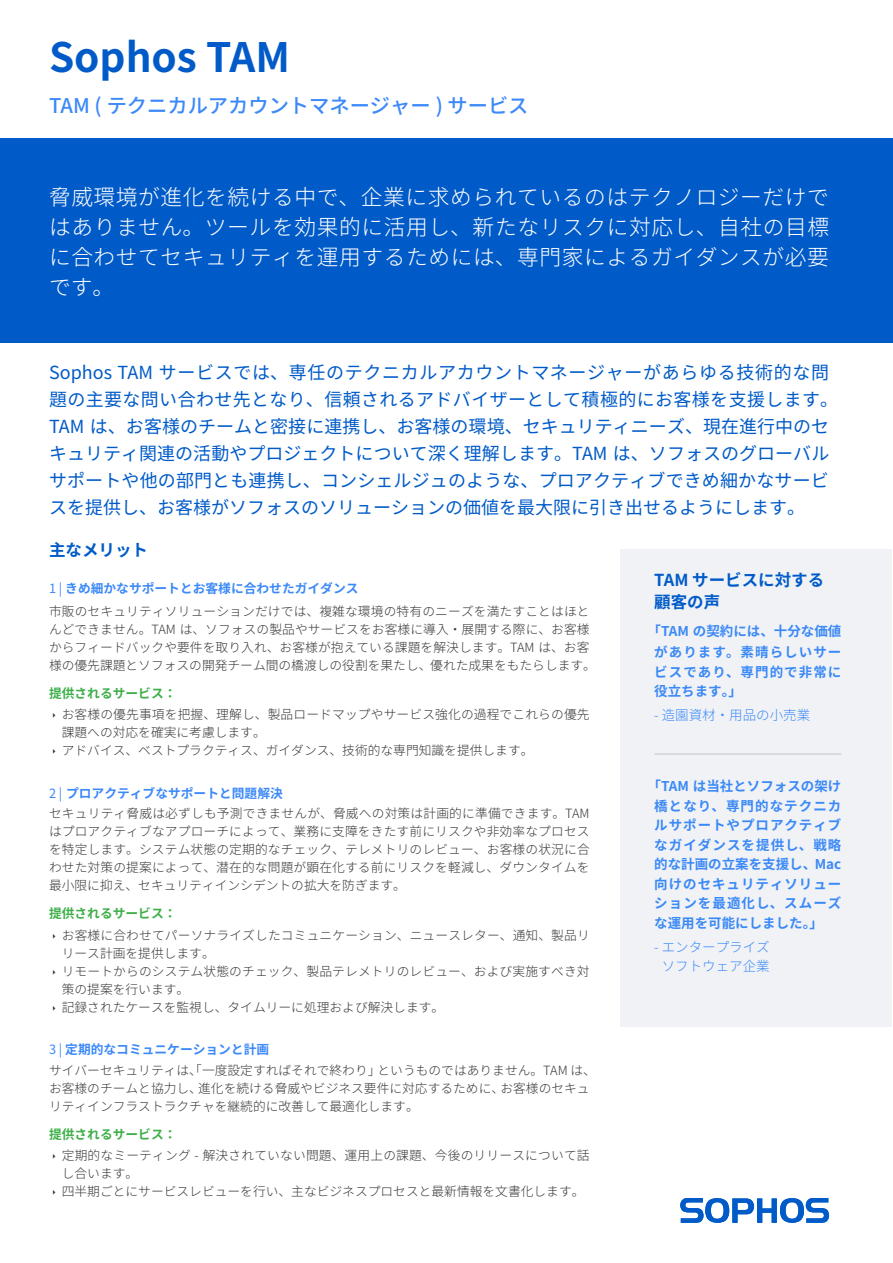
<style>
.page{position:relative;width:893px;height:1263px;background:#fff}
.page>*{position:absolute;margin:0;border:0;box-sizing:border-box;transform-origin:0 0}
.t1{font:700 40.5px "Noto Sans CJ Kjp";color:#005bc8}
.Intro_copy{font:300 21.75px/30px "Noto Sans CJ Kjp";letter-spacing:.025em;color:#fff;text-align:justify}
.t2{font:500 20.25px "Noto Sans CJ Kjp";color:#3c89f8}
.Body_Copy_Bullets{font:18px/27px "Noto Sans CJ Kjp";color:#005bc8}
.Subheading_1{font:700 16.5px/22.5px "Noto Sans CJ Kjp";color:#005bc8}
.Highlight_Bullets{font:700 13.5px/19.5px "Noto Sans CJ Kjp";letter-spacing:.07em;color:#3b89f7}
.Highlight_Bullets-2{font:300 13.5px/19.5px "Noto Sans CJ Kjp";color:#3b89f7;text-align:center}
.Highlight_Bullets-3{font:700 13.5px/21px "Noto Sans CJ Kjp";letter-spacing:.04em;color:#3b89f7;text-align:center}
.Body_Copy{font:300 12.75px/18px "Noto Sans CJ Kjp";color:#363738}
.Subheading_1-2{font:700 12.75px "Noto Sans CJ Kjp";color:#3c89f8}
.Body_Copy-2{font:700 12.75px "Noto Sans CJ Kjp";color:#3eaf49}
.s1{font-weight:400}
</style>
<div class="page">
<div style="left:620px;top:549px;width:272px;height:478px;background:#f0f2f5"></div>
<hr style="left:654px;top:754px;width:187px;height:1px;background:#c2c5ca">
<div style="left:0;top:138px;width:893px;height:205px;background:#005bc8"></div>
<svg style="left:680px;top:1198px;width:149px;height:25px"></svg>
<p class="t1" style="left:49px;top:35px;width:243px">Sophos TAM</p>
<p class="t2" style="left:49px;top:94px;width:481px">TAM ( テクニカルアカウントマネージャー ) サービス</p>
<p class="Intro_copy" style="left:49px;top:182px;width:782px">脅威環境が進化を続ける中で、企業に求められているのはテクノロジーだけではありません。ツールを効果的に活用し、新たなリスクに対応し、自社の目標に合わせてセキュリティを運用するためには、専門家によるガイダンスが必要です。</p>
<p class="Body_Copy_Bullets" style="left:49px;top:359px;width:791px">Sophos TAM サービスでは、専任のテクニカルアカウントマネージャーがあらゆる技術的な問題の主要な問い合わせ先となり、信頼されるアドバイザーとして積極的にお客様を支援します。TAM は、お客様のチームと密接に連携し、お客様の環境、セキュリティニーズ、現在進行中のセキュリティ関連の活動やプロジェクトについて深く理解します。TAM は、ソフォスのグローバルサポートや他の部門とも連携し、コンシェルジュのような、プロアクティブできめ細かなサービスを提供し、お客様がソフォスのソリューションの価値を最大限に引き出せるようにします。</p>
<p class="Subheading_1" style="left:49px;top:539px;width:100px">主なメリット</p>
<p class="Subheading_1-2" style="left:49px;top:581px;width:311px"><span class="s1">1 |</span> きめ細かなサポートとお客様に合わせたガイダンス</p>
<p class="Body_Copy" style="left:49px;top:602px;width:548px">市販のセキュリティソリューションだけでは、複雑な環境の特有のニーズを満たすことはほとんどできません。TAM は、ソフォスの製品やサービスをお客様に導入・展開する際に、お客様からフィードバックや要件を取り入れ、お客様が抱えている課題を解決します。TAM は、お客様の優先課題とソフォスの開発チーム間の橋渡しの役割を果たし、優れた成果をもたらします。</p>
<p class="Body_Copy-2" style="left:49px;top:686px;width:129px">提供されるサービス：</p>
<p class="Body_Copy" style="left:62px;top:706px;width:529px">お客様の優先事項を把握、理解し、製品ロードマップやサービス強化の過程でこれらの優先課題への対応を確実に考慮します。</p>
<p class="Body_Copy" style="left:62px;top:742px;width:473px">アドバイス、ベストプラクティス、ガイダンス、技術的な専門知識を提供します。</p>
<p class="Subheading_1-2" style="left:49px;top:786px;width:235px"><span class="s1">2 |</span> プロアクティブなサポートと問題解決</p>
<p class="Body_Copy" style="left:49px;top:805px;width:542px;text-align:justify">セキュリティ脅威は必ずしも予測できませんが、脅威への対策は計画的に準備できます。TAMはプロアクティブなアプローチによって、業務に支障をきたす前にリスクや非効率なプロセスを特定します。システム状態の定期的なチェック、テレメトリのレビュー、お客様の状況に合わせた対策の提案によって、潜在的な問題が顕在化する前にリスクを軽減し、ダウンタイムを最小限に抑え、セキュリティインシデントの拡大を防ぎます。</p>
<p class="Body_Copy-2" style="left:49px;top:906px;width:129px">提供されるサービス：</p>
<p class="Body_Copy" style="left:62px;top:926px;width:529px">お客様に合わせてパーソナライズしたコミュニケーション、ニュースレター、通知、製品リリース計画を提供します。</p>
<p class="Body_Copy" style="left:62px;top:962px;width:529px">リモートからのシステム状態のチェック、製品テレメトリのレビュー、および実施すべき対策の提案を行います。</p>
<p class="Body_Copy" style="left:62px;top:998px;width:384px">記録されたケースを監視し、タイムリーに処理および解決します。</p>
<p class="Subheading_1-2" style="left:49px;top:1042px;width:222px"><span class="s1">3 |</span> 定期的なコミュニケーションと計画</p>
<p class="Body_Copy" style="left:49px;top:1061px;width:548px">サイバーセキュリティは、「一度設定すればそれで終わり」というものではありません。TAM は、お客様のチームと協力し、進化を続ける脅威やビジネス要件に対応するために、お客様のセキュリティインフラストラクチャを継続的に改善して最適化します。</p>
<p class="Body_Copy-2" style="left:49px;top:1127px;width:129px">提供されるサービス：</p>
<p class="Body_Copy" style="left:62px;top:1147px;width:529px">定期的なミーティング - 解決されていない問題、運用上の課題、今後のリリースについて話し合います。</p>
<p class="Body_Copy" style="left:62px;top:1183px;width:524px">四半期ごとにサービスレビューを行い、主なビジネスプロセスと最新情報を文書化します。</p>
<p class="Subheading_1" style="left:654px;top:569px;width:171px">TAM サービスに対する顧客の声</p>
<p class="Highlight_Bullets-3" style="left:648px;top:621px;width:195px">「TAM の契約には、十分な価値があります。素晴らしいサー</p>
<p class="Highlight_Bullets" style="left:654px;top:662px;width:189px">ビスであり、専門的で非常に役立ちます。」</p>
<p class="Highlight_Bullets-2" style="left:654px;top:706px;width:157px">- 造園資材・用品の小売業</p>
<p class="Highlight_Bullets" style="left:654px;top:777px;width:189px;text-align:justify;text-indent:-7px">「TAM は当社とソフォスの架け橋となり、専門的なテクニカルサポートやプロアクティブなガイダンスを提供し、戦略的な計画の立案を支援し、Mac向けのセキュリティソリューションを最適化し、スムーズな運用を可能にしました。」</p>
<p class="Highlight_Bullets-2" style="left:654px;top:937px;width:117px">- エンタープライズソフトウェア企業</p>
</div>
